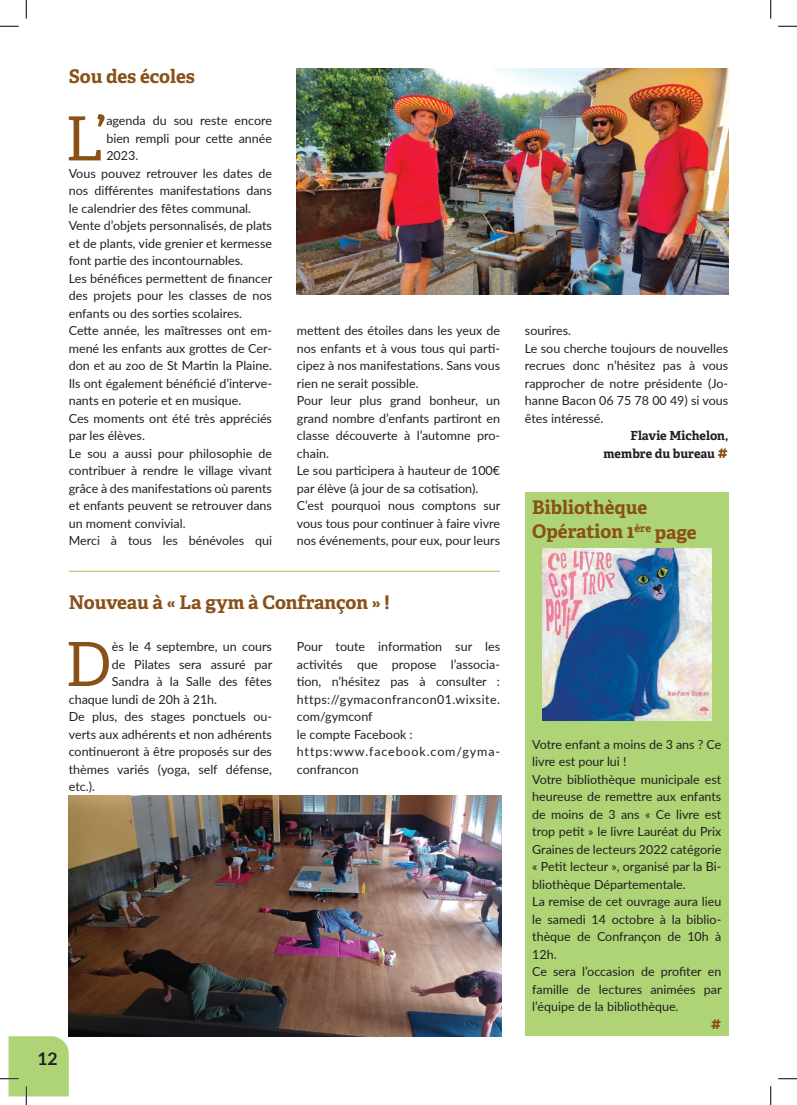
<style>
.page{position:relative;width:797px;height:1105px;background:#fff}
.page>*{position:absolute;margin:0;border:0;box-sizing:border-box;transform-origin:0 0}
.t1{font:60.88px "Adelle";color:#895018}
.t2{font:700 18.75px/25px "Adelle";letter-spacing:-.005em;color:#895018}
.t3{font:700 17.5px "Lato";color:#231f20}
.t4{font:700 17.5px "Adelle";color:#895018}
.t5{font:12.5px/17.5px "Lato";color:#231f20}
.t6{font:700 12.5px/17.5px "Adelle";color:#231f20;text-align:right}
.s1{font-size:17.5px;color:#895018}
</style>
<div class="page">
<img style="left:297px;top:69px;width:431px;height:225px">
<div style="left:525px;top:492px;width:203px;height:544px;background:#aed475"></div>
<img style="left:69px;top:795px;width:432px;height:241px">
<img style="left:542px;top:548px;width:169px;height:172px">
<hr style="left:69px;top:571px;width:431px;height:1px;background:#aed475">
<svg style="left:0;top:25px;width:19px;height:2px"></svg>
<svg style="left:778px;top:25px;width:19px;height:2px"></svg>
<svg style="left:778px;top:1078px;width:19px;height:1px"></svg>
<svg style="left:25px;top:0;width:2px;height:19px"></svg>
<svg style="left:0;top:1036px;width:69px;height:69px"></svg>
<svg style="left:770px;top:0;width:1px;height:19px"></svg>
<svg style="left:770px;top:1086px;width:1px;height:19px"></svg>
<h2 class="t2" style="left:69px;top:63px;width:128px">Sou des écoles</h2>
<h1 class="t1" style="left:65px;top:94px;width:43px">L’</h1>
<p class="t5" style="left:106px;top:112px;width:167px">agenda du sou reste encore</p>
<p class="t5" style="left:106px;top:129px;width:167px">bien rempli pour cette année</p>
<p class="t5" style="left:106px;top:147px;width:33px">2023.</p>
<p class="t5" style="left:69px;top:164px;width:205px">Vous pouvez retrouver les dates de</p>
<p class="t5" style="left:69px;top:182px;width:205px">nos différentes manifestations dans</p>
<p class="t5" style="left:69px;top:199px;width:184px">le calendrier des fêtes communal.</p>
<p class="t5" style="left:69px;top:217px;width:205px">Vente d’objets personnalisés, de plats</p>
<p class="t5" style="left:69px;top:234px;width:205px">et de plants, vide grenier et kermesse</p>
<p class="t5" style="left:69px;top:252px;width:176px">font partie des incontournables.</p>
<p class="t5" style="left:69px;top:269px;width:205px">Les bénéfices permettent de financer</p>
<p class="t5" style="left:69px;top:287px;width:205px">des projets pour les classes de nos</p>
<p class="t5" style="left:69px;top:304px;width:175px">enfants ou des sorties scolaires.</p>
<p class="t5" style="left:69px;top:322px;width:205px">Cette année, les maîtresses ont em-</p>
<p class="t5" style="left:69px;top:339px;width:205px">mené les enfants aux grottes de Cer-</p>
<p class="t5" style="left:69px;top:357px;width:205px">don et au zoo de St Martin la Plaine.</p>
<p class="t5" style="left:69px;top:374px;width:205px">Ils ont également bénéficié d’interve-</p>
<p class="t5" style="left:69px;top:392px;width:174px">nants en poterie et en musique.</p>
<p class="t5" style="left:69px;top:409px;width:205px">Ces moments ont été très appréciés</p>
<p class="t5" style="left:69px;top:427px;width:78px">par les élèves.</p>
<p class="t5" style="left:69px;top:444px;width:205px">Le sou a aussi pour philosophie de</p>
<p class="t5" style="left:69px;top:462px;width:205px">contribuer à rendre le village vivant</p>
<p class="t5" style="left:69px;top:479px;width:205px">grâce à des manifestations où parents</p>
<p class="t5" style="left:69px;top:497px;width:205px">et enfants peuvent se retrouver dans</p>
<p class="t5" style="left:69px;top:514px;width:118px">un moment convivial.</p>
<p class="t5" style="left:69px;top:532px;width:205px">Merci à tous les bénévoles qui</p>
<p class="t5" style="left:297px;top:322px;width:205px">mettent des étoiles dans les yeux de nos enfants et à vous tous qui parti&shy;cipez à nos manifestations. Sans vous rien ne serait possible.<br>Pour leur plus grand bonheur, un grand nombre d’enfants partiront en classe découverte à l’automne pro&shy;chain.<br>Le sou participera à hauteur de 100€ par élève (à jour de sa cotisation).<br>C’est pourquoi nous comptons sur vous tous pour continuer à faire vivre nos événements, pour eux, pour leurs</p>
<p class="t5" style="left:525px;top:322px;width:205px">sourires.<br>Le sou cherche toujours de nouvelles recrues donc n’hésitez pas à vous rapprocher de notre présidente (Jo&shy;hanne Bacon 06 75 78 00 49) si vous êtes intéressé.</p>
<p class="t6" style="left:603px;top:427px;width:126px">Flavie Michelon, membre du bureau <span class="s1">#</span></p>
<h2 class="t2" style="left:532px;top:494px;width:166px">Bibliothèque<br>Opération 1<sup>ère</sup> page</h2>
<h2 class="t2" style="left:69px;top:589px;width:322px">Nouveau à « La gym à Confrançon » !</h2>
<h1 class="t1" style="left:65px;top:620px;width:48px">D</h1>
<p class="t5" style="left:112px;top:637px;width:162px">ès le 4 septembre, un cours</p>
<p class="t5" style="left:297px;top:637px;width:205px">Pour toute information sur les activités que propose l’associa&shy;tion, n’hésitez pas à consulter : https://gymaconfrancon01.wixsite. com/gymconf<br>le compte Facebook : https:www.facebook.com/gyma&shy;confrancon</p>
<p class="t5" style="left:112px;top:655px;width:162px">de Pilates sera assuré par</p>
<p class="t5" style="left:112px;top:672px;width:162px">Sandra à la Salle des fêtes</p>
<p class="t5" style="left:69px;top:690px;width:150px">chaque lundi de 20h à 21h.</p>
<p class="t5" style="left:69px;top:707px;width:205px">De plus, des stages ponctuels ou-</p>
<p class="t5" style="left:69px;top:725px;width:205px">verts aux adhérents et non adhérents</p>
<p class="t5" style="left:69px;top:742px;width:205px">continueront à être proposés sur des</p>
<p class="t5" style="left:69px;top:760px;width:205px">thèmes variés (yoga, self défense,</p>
<p class="t5" style="left:69px;top:777px;width:28px">etc.).</p>
<h3 class="t3" style="left:37px;top:1045px;width:22px">12</h3>
<p class="t5" style="left:532px;top:735px;width:191px">Votre enfant a moins de 3 ans ? Ce livre est pour lui !<br>Votre bibliothèque municipale est heureuse de remettre aux enfants de moins de 3 ans « Ce livre est trop petit » le livre Lauréat du Prix<br>Graines de lecteurs 2022 catégorie « Petit lecteur », organisé par la Bi&shy;bliothèque Départementale.<br>La remise de cet ouvrage aura lieu le samedi 14 octobre à la biblio&shy;thèque de Confrançon de 10h à<br>12h.<br>Ce sera l’occasion de profiter en famille de lectures animées par l’équipe de la bibliothèque.</p>
<h3 class="t4" style="left:710px;top:1010px;width:12px">#</h3>
</div>
